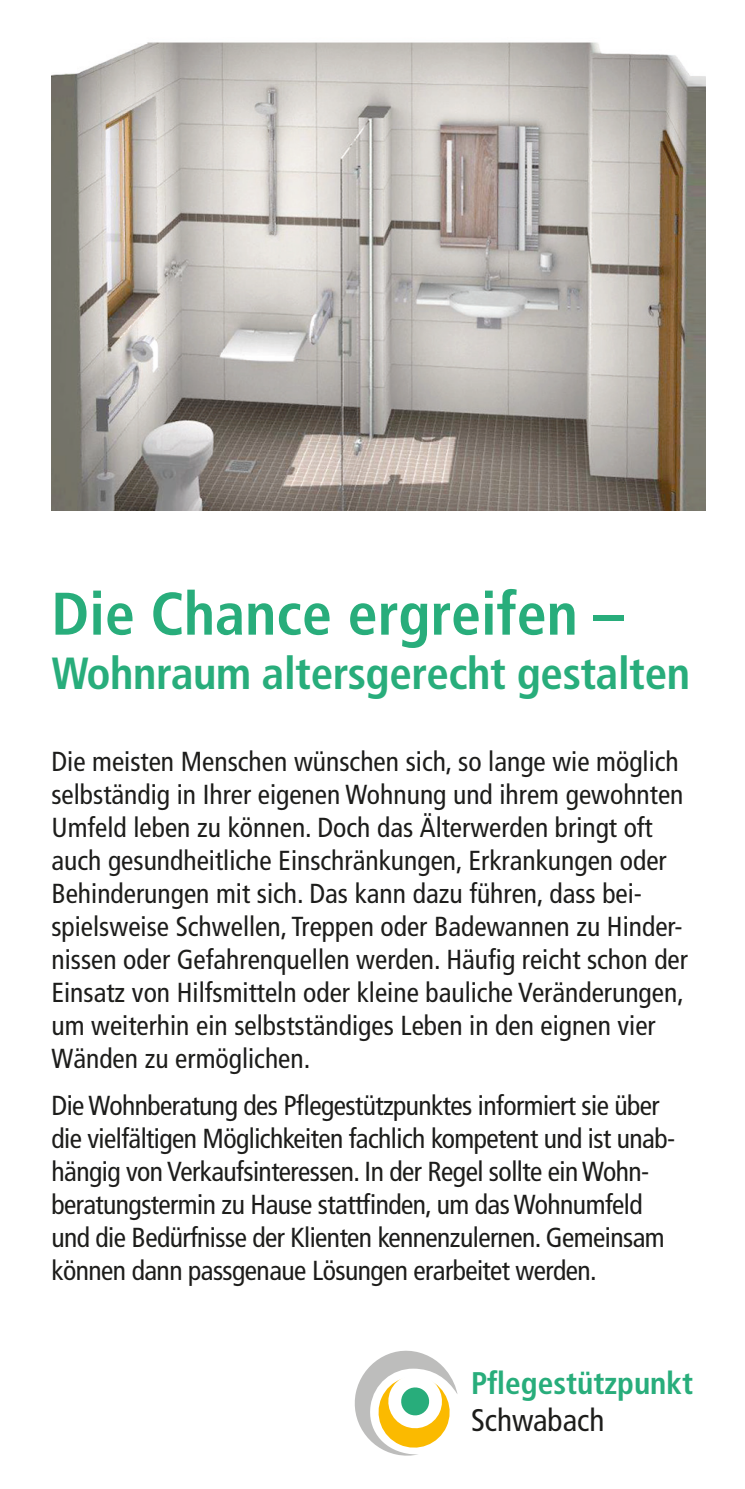
<style>
.page{position:relative;width:745px;height:1489px;background:#fff}
.page>*{position:absolute;margin:0;border:0;box-sizing:border-box;transform-origin:0 0}
.t1{font:700 condensed 60px "Frutiger";color:#28ad7b}
.t2{font:700 condensed 45px "Frutiger";letter-spacing:-.01em;color:#28ad7b}
.t3{font:700 condensed 31.25px "Frutiger";color:#28ad7b}
.t4{font:condensed 31.25px "Frutiger";color:#1d1d1b}
.brot{font:condensed 27.5px/33px "Frutiger";color:#1d1d1b}
.brot-2{font:condensed 27.5px/33px "Frutiger";letter-spacing:-.02em;color:#1d1d1b}
</style>
<div class="page">
<svg style="left:354px;top:1350px;width:103px;height:105px"></svg>
<img style="left:51px;top:42px;width:654px;height:468px">
<p class="t1" style="left:51px;top:578px;width:573px">Die Chance ergreifen –</p>
<p class="t2" style="left:51px;top:646px;width:639px">Wohnraum altersgerecht gestalten</p>
<p class="brot" style="left:51px;top:745px;width:637px">Die meisten Menschen wünschen sich, so lange wie möglich selbständig in Ihrer eigenen Wohnung und ihrem gewohnten Umfeld leben zu können. Doch das Älterwerden bringt oft auch gesundheitliche Einschränkungen, Erkrankungen oder Behinderungen mit sich. Das kann dazu führen, dass bei&shy;spielsweise Schwellen, Treppen oder Badewannen zu Hinder&shy;nissen oder Gefahrenquellen werden. Häufig reicht schon der Einsatz von Hilfsmitteln oder kleine bauliche Veränderungen, um weiterhin ein selbstständiges Leben in den eignen vier Wänden zu ermöglichen.</p>
<p class="brot-2" style="left:51px;top:1089px;width:625px">Die Wohnberatung des Pflegestützpunktes informiert sie über die vielfältigen Möglichkeiten fachlich kompetent und ist unab&shy;hängig von Verkaufsinteressen. In der Regel sollte ein Wohn&shy;beratungstermin zu Hause stattfinden, um das Wohnumfeld und die Bedürfnisse der Klienten kennenzulernen. Gemeinsam können dann passgenaue Lösungen erarbeitet werden.</p>
<p class="t3" style="left:471px;top:1363px;width:223px">Pflegestützpunkt</p>
<p class="t4" style="left:471px;top:1401px;width:135px">Schwabach</p>
</div>
